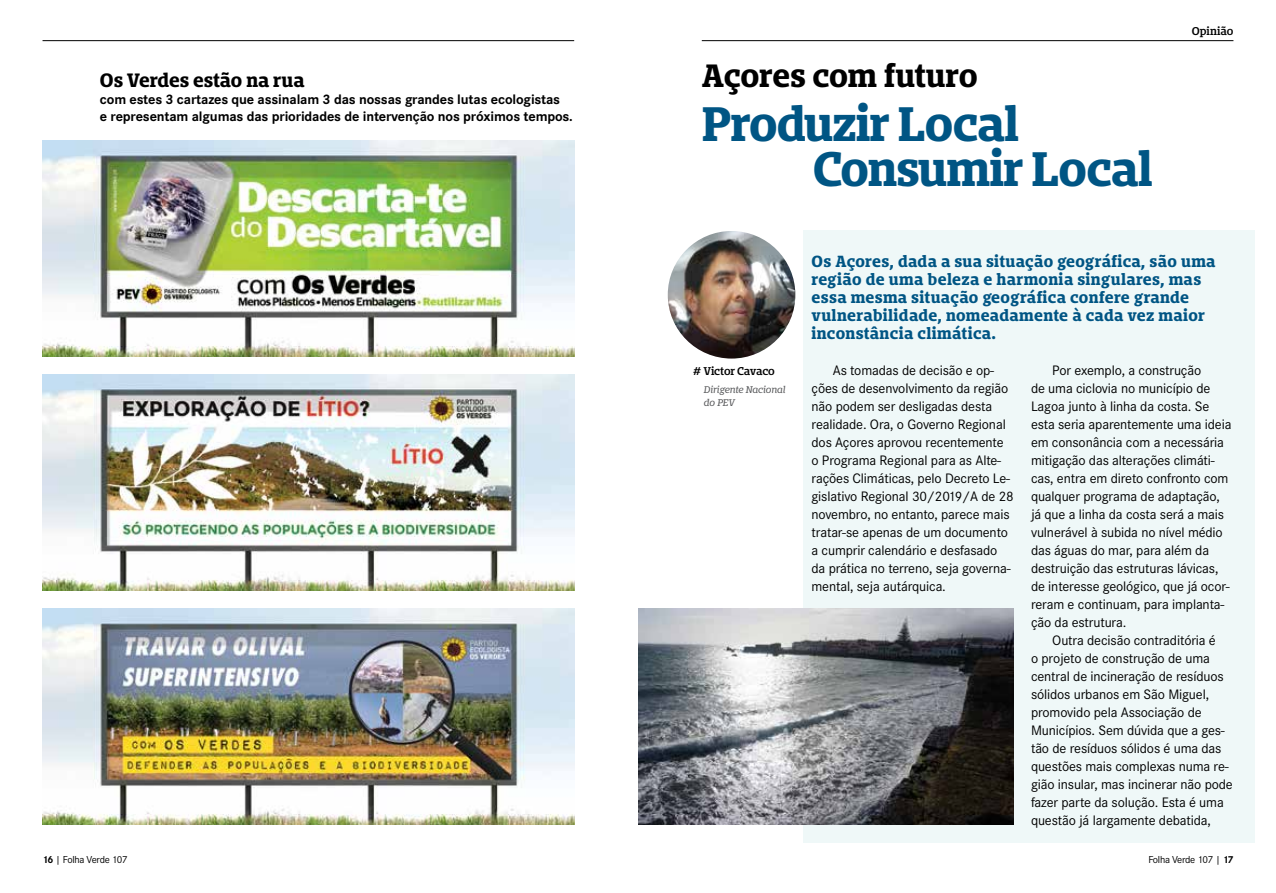
<style>
.page{position:relative;width:1276px;height:893px;background:#fff}
.page>*{position:absolute;margin:0;border:0;box-sizing:border-box;transform-origin:0 0}
.t1{font:700 45px/45px "Bommer Slab";letter-spacing:-.025em;color:#005584}
.t2{font:700 30px "Bommer Slab";letter-spacing:-.01em;color:#000}
.t3{font:700 18px "Bommer Slab";letter-spacing:-.005em;color:#000}
.t4{font:700 15px/18px "Bommer Slab";letter-spacing:.02em;color:#005584}
.t5{font:14.25px/18px "Corporate S";letter-spacing:-.01em;color:#000}
.t6{font:700 14.25px/17.1px "Corporate S";letter-spacing:-.01em;color:#000}
.t7{font:10.5px "Corporate S";letter-spacing:-.025em;color:#000}
.t8{font:600 10.5px "Bommer Slab";letter-spacing:-.015em;color:#000}
.t9{font:italic 9px/13.5px "Bommer Slab";letter-spacing:-.02em;color:#58595b}
.s1{font-weight:700}
</style>
<div class="page">
<div style="left:803px;top:231px;width:451px;height:612px;background:#eff8f8"></div>
<img style="left:638px;top:609px;width:376px;height:216px">
<img style="left:668px;top:231px;width:127px;height:128px;border-radius:64px">
<img style="left:43px;top:141px;width:531px;height:216px">
<img style="left:43px;top:609px;width:531px;height:216px">
<img style="left:43px;top:375px;width:531px;height:216px">
<hr style="left:702px;top:40px;width:531px;height:1px;background:#000">
<hr style="left:43px;top:40px;width:531px;height:1px;background:#000">
<p class="t3" style="left:100px;top:67px;width:206px">Os Verdes estão na rua</p>
<p class="t6" style="left:100px;top:91px;width:474px">com estes 3 cartazes que assinalam 3 das nossas grandes lutas ecologistas<br>e representam algumas das prioridades de intervenção nos próximos tempos.</p>
<p class="t7" style="left:43px;top:853px;width:87px"><span class="s1">16</span> | Folha Verde 107</p>
<h2 class="t2" style="left:702px;top:53px;width:277px">Açores com futuro</h2>
<h1 class="t1" style="left:813px;top:101px;width:342px;text-indent:-111px">Produzir Local<br>Consumir Local</h1>
<p class="t8" style="left:1192px;top:23px;width:43px">Opinião</p>
<p class="t8" style="left:693px;top:363px;width:83px"># Victor Cavaco</p>
<p class="t9" style="left:704px;top:383px;width:83px">Dirigente Nacional do PEV</p>
<p class="t4" style="left:811px;top:252px;width:405px">Os Açores, dada a sua situação geográfica, são uma região de uma beleza e harmonia singulares, mas essa mesma situação geográfica confere grande vulnerabilidade, nomeadamente à cada vez maior inconstância climática.</p>
<p class="t5" style="left:811px;top:361px;width:204px;text-indent:21px">As tomadas de decisão e op&shy;ções de desenvolvimento da região não podem ser desligadas desta realidade. Ora, o Governo Regional dos Açores aprovou recentemente o Programa Regional para as Alte&shy;rações Climáticas, pelo Decreto Le&shy;gislativo Regional 30/2019/A de 28 novembro, no entanto, parece mais tratar-se apenas de um documento a cumprir calendário e desfasado da prática no terreno, seja governa&shy;mental, seja autárquica.</p>
<p class="t5" style="left:1031px;top:361px;width:202px;text-indent:21px">Por exemplo, a construção<br>de uma ciclovia no município de<br>Lagoa junto à linha da costa. Se esta seria aparentemente uma ideia em consonância com a necessária mitigação das alterações climáti&shy;cas, entra em direto confronto com qualquer programa de adaptação, já que a linha da costa será a mais vulnerável à subida no nível médio das águas do mar, para além da destruição das estruturas lávicas, de interesse geológico, que já ocor&shy;reram e continuam, para implanta&shy;ção da estrutura.</p>
<p class="t5" style="left:1031px;top:631px;width:203px;text-indent:21px">Outra decisão contraditória é<br>o projeto de construção de uma central de incineração de resíduos sólidos urbanos em São Miguel, promovido pela Associação de<br>Municípios. Sem dúvida que a ges&shy;tão de resíduos sólidos é uma das questões mais complexas numa re&shy;gião insular, mas incinerar não pode fazer parte da solução. Esta é uma questão já largamente debatida,</p>
<p class="t7" style="left:1148px;top:853px;width:87px">Folha Verde 107 | <span class="s1">17</span></p>
</div>
